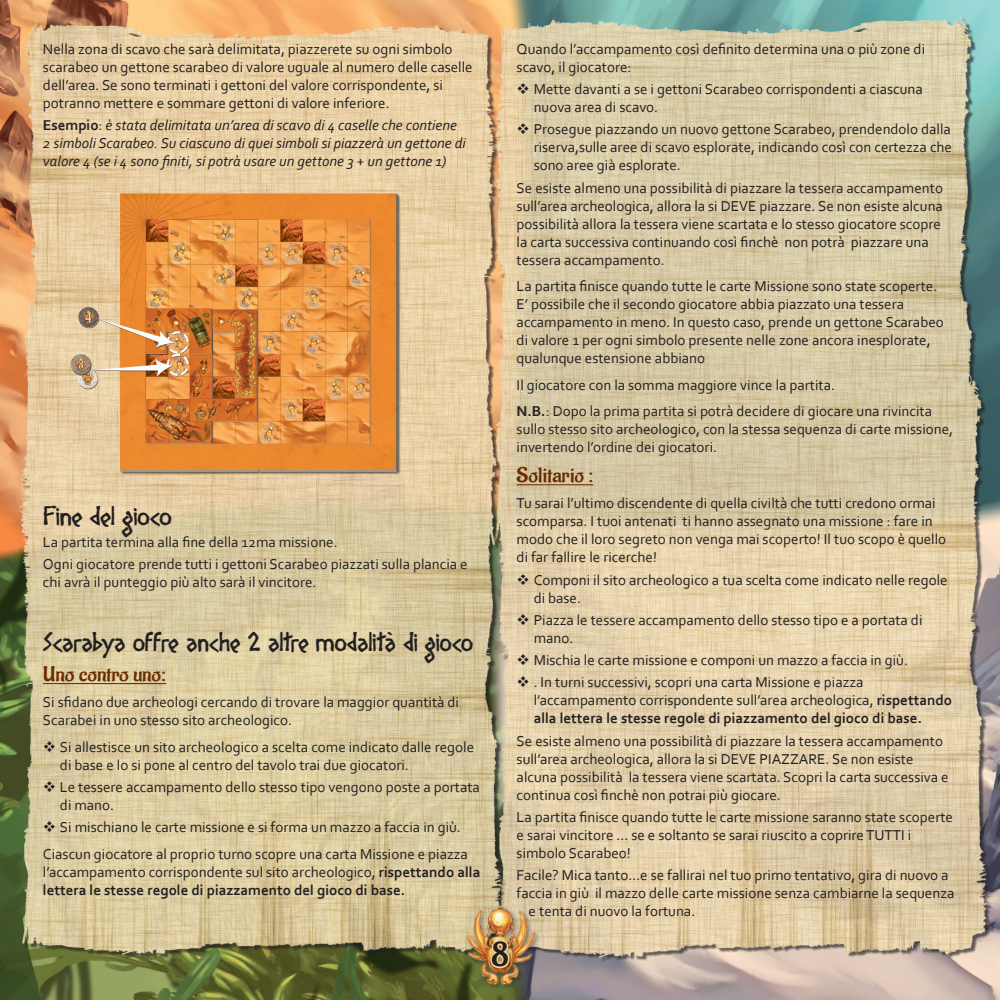
<style>
.page{position:relative;width:1000px;height:1000px;background:#fff}
.page>*{position:absolute;margin:0;border:0;box-sizing:border-box;transform-origin:0 0}
.t1{font:34.5px "Aladin";color:#231f20}
.t2{font:24px "Diogenes";color:#231f20}
.t3{font:21px "Aladin";color:#692c00;scale:1.1 1}
.t4{font:15px/18px "Corbel";color:#231f20}
.t5{font:700 15px/18px "Corbel";color:#231f20}
.t6{font:italic 15px/18px "Corbel";color:#231f20}
.s1{font-weight:700;font-style:normal}
.s2{font-style:normal}
.s3{font-weight:400}
.s4{font-weight:700}
</style>
<div class="page">
<img style="left:0;top:0;width:999px;height:999px">
<img style="left:493px;top:6px;width:484px;height:358px">
<img style="left:506px;top:364px;width:481px;height:601px">
<img style="left:20px;top:10px;width:475px;height:554px">
<img style="left:22px;top:426px;width:480px;height:536px">
<div style="left:464px;top:905px;width:77px;height:85px;background:#231f20;opacity:.5"></div>
<img style="left:467px;top:907px;width:69px;height:78px">
<div style="left:487px;top:936px;width:28px;height:37px;background:#231f20;opacity:.5"></div>
<svg style="left:488px;top:937px;width:23px;height:33px"></svg>
<hr style="left:43px;top:683px;width:123px;height:1px;background:#692c00">
<hr style="left:516px;top:484px;width:77px;height:1px;background:#692c00">
<img style="left:62px;top:191px;width:365px;height:285px">
<svg style="left:44px;top:740px;width:11px;height:11px"></svg>
<svg style="left:44px;top:780px;width:11px;height:11px"></svg>
<svg style="left:44px;top:821px;width:11px;height:11px"></svg>
<svg style="left:517px;top:83px;width:11px;height:11px"></svg>
<svg style="left:517px;top:123px;width:11px;height:11px"></svg>
<svg style="left:517px;top:573px;width:11px;height:11px"></svg>
<svg style="left:517px;top:613px;width:11px;height:11px"></svg>
<svg style="left:517px;top:654px;width:11px;height:11px"></svg>
<svg style="left:517px;top:676px;width:11px;height:11px"></svg>
<p class="t4" style="left:43px;top:39px;width:431px">Nella zona di scavo che sarà delimitata, piazzerete su ogni simbolo scarabeo un gettone scarabeo di valore uguale al numero delle caselle dell’area. Se sono terminati i gettoni del valore corrispondente, si potranno mettere e sommare gettoni di valore inferiore.</p>
<p class="t6" style="left:43px;top:116px;width:424px"><span class="s1">Esempio</span><span class="s2">:</span> è stata delimitata un’area di scavo di 4 caselle che contiene<br>2 simboli Scarabeo. Su ciascuno di quei simboli si piazzerà un gettone di valore 4 (se i 4 sono finiti, si potrà usare un gettone 3 + un gettone 1)</p>
<h2 class="t2" style="left:43px;top:502px;width:130px">Fine del gioco</h2>
<p class="t4" style="left:43px;top:530px;width:426px;line-height:22.2px">La partita termina alla fine della 12ma missione.<br>Ogni giocatore prende tutti i gettoni Scarabeo piazzati sulla plancia e</p>
<p class="t4" style="left:43px;top:572px;width:275px">chi avrà il punteggio più alto sarà il vincitore.</p>
<h2 class="t2" style="left:43px;top:628px;width:431px">Scarabya offre anche 2 altre modalità di gioco</h2>
<h3 class="t3" style="left:43px;top:661px;width:113px">Uno contro uno:</h3>
<p class="t4" style="left:43px;top:692px;width:417px">Si sfidano due archeologi cercando di trovare la maggior quantità di<br>Scarabei in uno stesso sito archeologico.</p>
<p class="t4" style="left:60px;top:737px;width:415px">Si allestisce un sito archeologico a scelta come indicato dalle regole di base e lo si pone al centro del tavolo trai due giocatori.</p>
<p class="t4" style="left:60px;top:777px;width:421px">Le tessere accampamento dello stesso tipo vengono poste a portata di mano.</p>
<p class="t4" style="left:43px;top:813px;width:426px;line-height:26.5px;text-indent:17px">Si mischiano le carte missione e si forma un mazzo a faccia in giù.<br>Ciascun giocatore al proprio turno scopre una carta Missione e piazza</p>
<p class="t5" style="left:43px;top:862px;width:439px"><span class="s3">l’accampamento corrispondente sul sito archeologico,</span> rispettando alla lettera le stesse regole di piazzamento del gioco di base.</p>
<p class="t4" style="left:516px;top:39px;width:410px">Quando l’accampamento così definito determina una o più zone di scavo, il giocatore:</p>
<p class="t4" style="left:533px;top:80px;width:390px">Mette davanti a se i gettoni Scarabeo corrispondenti a ciascuna nuova area di scavo.</p>
<p class="t4" style="left:533px;top:120px;width:420px;text-align:justify">Prosegue piazzando un nuovo gettone Scarabeo, prendendolo dalla riserva,sulle aree di scavo esplorate, indicando così con certezza che sono aree già esplorate.</p>
<p class="t4" style="left:516px;top:178px;width:428px">Se esiste almeno una possibilità di piazzare la tessera accampamento sull’area archeologica, allora la si DEVE piazzare. Se non esiste alcuna possibilità allora la tessera viene scartata e lo stesso giocatore scopre la carta successiva continuando così finchè non potrà piazzare una tessera accampamento.</p>
<p class="t4" style="left:516px;top:277px;width:428px">La partita finisce quando tutte le carte Missione sono state scoperte.<br>E’ possibile che il secondo giocatore abbia piazzato una tessera accampamento in meno. In questo caso, prende un gettone Scarabeo di valore 1 per ogni simbolo presente nelle zone ancora inesplorate, qualunque estensione abbiano</p>
<p class="t4" style="left:516px;top:371px;width:417px;line-height:26.5px">Il giocatore con la somma maggiore vince la partita.<br><span class="s4">N.B.</span>: Dopo la prima partita si potrà decidere di giocare una rivincita</p>
<p class="t4" style="left:516px;top:420px;width:438px">sullo stesso sito archeologico, con la stessa sequenza di carte missione, invertendo l’ordine dei giocatori.</p>
<h3 class="t3" style="left:516px;top:462px;width:71px">Solitario :</h3>
<p class="t4" style="left:516px;top:494px;width:431px">Tu sarai l’ultimo discendente di quella civiltà che tutti credono ormai scomparsa. I tuoi antenati ti hanno assegnato una missione : fare in modo che il loro segreto non venga mai scoperto! Il tuo scopo è quello di far fallire le ricerche!</p>
<p class="t4" style="left:533px;top:570px;width:415px">Componi il sito archeologico a tua scelta come indicato nelle regole di base.</p>
<p class="t4" style="left:533px;top:610px;width:390px">Piazza le tessere accampamento dello stesso tipo e a portata di mano.</p>
<p class="t4" style="left:533px;top:648px;width:376px;line-height:22.2px">Mischia le carte missione e componi un mazzo a faccia in giù. . In turni successivi, scopri una carta Missione e piazza</p>
<p class="t5" style="left:533px;top:691px;width:420px"><span class="s3">l’accampamento corrispondente sull’area archeologica,</span> rispettando alla lettera le stesse regole di piazzamento del gioco di base.</p>
<p class="t4" style="left:516px;top:731px;width:433px">Se esiste almeno una possibilità di piazzare la tessera accampamento sull’area archeologica, allora la si DEVE PIAZZARE. Se non esiste alcuna possibilità la tessera viene scartata. Scopri la carta successiva e continua così finchè non potrai più giocare.</p>
<p class="t4" style="left:516px;top:807px;width:438px">La partita finisce quando tutte le carte missione saranno state scoperte e sarai vincitore … se e soltanto se sarai riuscito a coprire TUTTI i simbolo Scarabeo!</p>
<p class="t4" style="left:516px;top:865px;width:433px">Facile? Mica tanto…e se fallirai nel tuo primo tentativo, gira di nuovo a</p>
<p class="t4" style="left:516px;top:883px;width:439px">faccia in giù il mazzo delle carte missione senza cambiarne la sequenza</p>
<p class="t4" style="left:528px;top:901px;width:168px">e tenta di nuovo la fortuna.</p>
<h1 class="t1" style="left:491px;top:934px;width:19px">8</h1>
</div>
